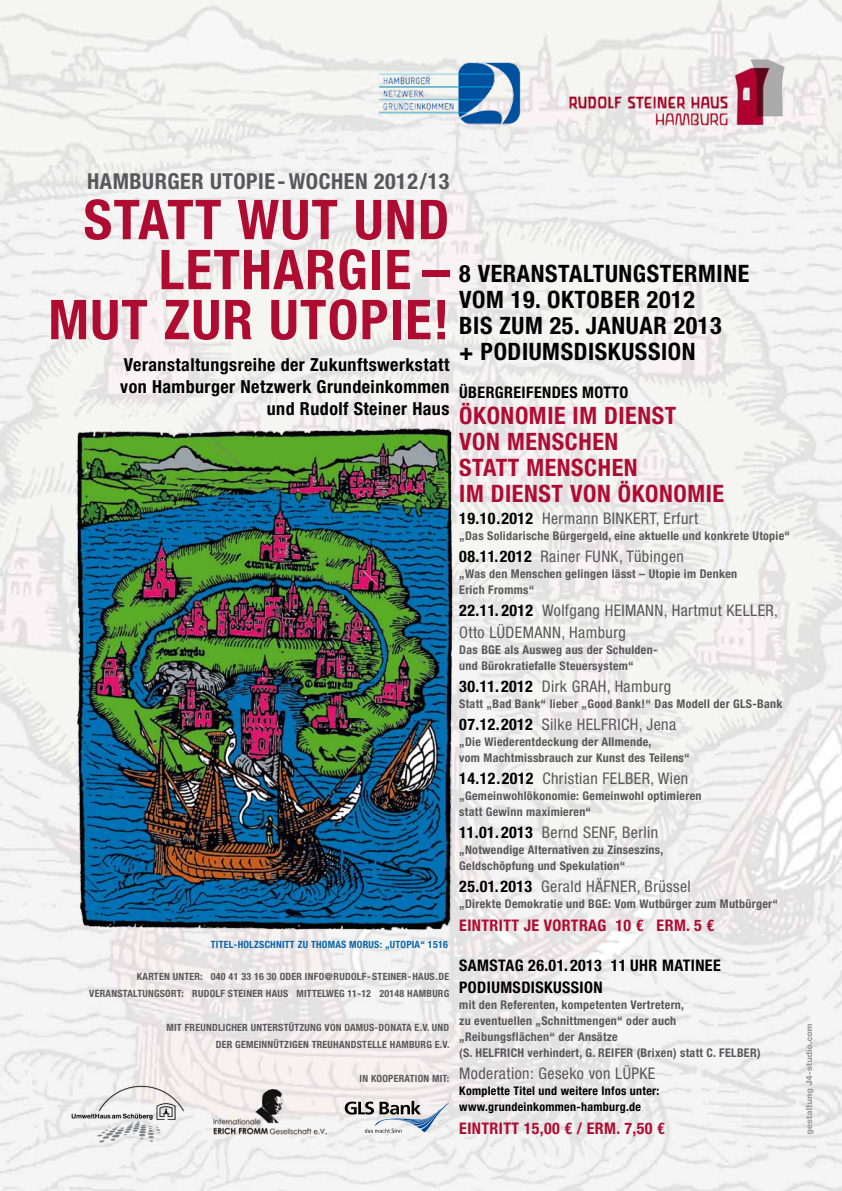
<style>
.page{position:relative;width:842px;height:1191px;background:#fff}
.page>*{position:absolute;margin:0;border:0;box-sizing:border-box;transform-origin:0 0}
.t1{font:700 condensed 55px/50px "Helvetica Neue LT";letter-spacing:.025em;color:#af0c32;text-align:right}
.t2{font:700 condensed 24px/26px "Helvetica Neue LT";letter-spacing:.025em;color:#000}
.t3{font:700 condensed 24px "Helvetica Neue LT";letter-spacing:.025em;color:#af0c32}
.t4{font:700 condensed 22px "Helvetica Neue LT";letter-spacing:.025em;color:#58585a}
.t5{font:700 condensed 18px/22px "Helvetica Neue LT";letter-spacing:.025em;color:#000;text-align:right}
.t6{font:condensed 16px/22px "Helvetica Neue LT";letter-spacing:.025em;color:#58585a}
.t7{font:700 condensed 16px "Helvetica Neue LT";letter-spacing:.025em;color:#000}
.t8{font:700 condensed 16px "Helvetica Neue LT";letter-spacing:.025em;color:#af0c32}
.t9{font:700 condensed 12px/16px "Helvetica Neue LT";letter-spacing:.025em;color:#58585a}
.t10{font:700 condensed 12px/16px "Helvetica Neue LT";letter-spacing:.025em;color:#000}
.t11{font:700 condensed 10px/17px "Helvetica Neue LT";letter-spacing:.025em;color:#58585a;text-align:right}
.t12{font:700 condensed 10px "Helvetica Neue LT";letter-spacing:.025em;color:#0765ab}
.s1{font-weight:700;color:#000}
</style>
<div class="page">
<img style="left:0;top:0;width:842px;height:1191px">
<svg style="left:806px;top:1024px;width:8px;height:110px"></svg>
<img style="left:71px;top:418px;width:385px;height:518px">
<svg style="left:727px;top:50px;width:63px;height:2px"></svg>
<img style="left:727px;top:52px;width:63px;height:76px">
<svg style="left:567px;top:130px;width:164px;height:1px"></svg>
<img style="left:567px;top:90px;width:164px;height:40px">
<img style="left:373px;top:60px;width:151px;height:67px">
<img style="left:62px;top:1078px;width:129px;height:65px">
<img style="left:213px;top:1089px;width:113px;height:46px">
<svg style="left:345px;top:1100px;width:104px;height:32px"></svg>
<h3 class="t4" style="left:87px;top:168px;width:69px">HAMBURGER</h3>
<h3 class="t4" style="left:210px;top:168px;width:241px">UTOPIE - WOCHEN 2012/13</h3>
<h1 class="t1" style="left:48px;top:194px;width:403px">statt Wut und<br>Lethargie –<br>Mut zur Utopie!</h1>
<h3 class="t5" style="left:120px;top:353px;width:331px">Veranstaltungsreihe der Zukunftswerkstatt von Hamburger Netzwerk Grundeinkommen und Rudolf Steiner Haus</h3>
<p class="t12" style="left:211px;top:938px;width:239px">Titel-Holzsch nitt zu Thomas Morus: „Utopia“ 1516</p>
<p class="t11" style="left:89px;top:968px;width:361px">Karten unter: 040 41 33 16 30 oder info@rudolf-steiner-haus.de<br>Veranstaltungsort: Rudolf Steiner Haus Mittelweg 11-12 20148 Hamburg</p>
<p class="t11" style="left:166px;top:1019px;width:285px">Mit freundlich er Unterstützung von Damus-Donata e.V. und der Gemeinnützigen Treuhandstelle Hamburg e.V.</p>
<p class="t11" style="left:359px;top:1070px;width:91px">In Kooperation mit:</p>
<h2 class="t2" style="left:459px;top:260px;width:291px">8 Veranstaltungstermine<br>VOM 19. OKTOBER 2012<br>BIS zum 25. JANUAR</h2>
<h2 class="t2" style="left:459px;top:312px;width:264px;text-indent:214px">2013 + Podiumsdiskussion</h2>
<h3 class="t7" style="left:459px;top:382px;width:170px">Übergreifendes Motto</h3>
<h2 class="t3" style="left:459px;top:401px;width:83px">ÖKONOMIE</h2>
<h2 class="t3" style="left:573px;top:401px;width:45px">IM DIENST</h2>
<h2 class="t3" style="left:459px;top:427px;width:63px">VON MENS</h2>
<h2 class="t3" style="left:565px;top:427px;width:41px">CHEN</h2>
<h2 class="t3" style="left:459px;top:453px;width:13px">STATT</h2>
<h2 class="t3" style="left:526px;top:453px;width:15px">MENS</h2>
<h2 class="t3" style="left:584px;top:453px;width:41px">CHEN</h2>
<h2 class="t3" style="left:459px;top:479px;width:45px">IM DIENST</h2>
<h2 class="t3" style="left:570px;top:479px;width:131px">VON ÖKONOMIE</h2>
<h3 class="t6" style="left:459px;top:507px;width:240px"><span class="s1">19.10.2012</span> Hermann BINKERT, Erfurt</h3>
<p class="t9" style="left:459px;top:527px;width:332px">„Das Solidarische Bürgergeld, eine aktuelle und konkrete Utopie“</p>
<h3 class="t6" style="left:459px;top:545px;width:226px"><span class="s1">08.11.2012</span> Rainer FUNK, Tübingen</h3>
<p class="t9" style="left:459px;top:565px;width:279px">„Was den Menschen gelingen lässt – Utopie im Denken<br>Erich Fromms“</p>
<h3 class="t6" style="left:459px;top:599px;width:320px"><span class="s1">22.11. 2012</span> Wolfgang HEIMANN, Hartmut KELLER,<br>Otto LÜDEMANN, Hamburg</h3>
<p class="t9" style="left:459px;top:641px;width:200px">Das BGE als Ausweg aus der Schulden&shy;und Bürokratiefalle Steuersystem“</p>
<h3 class="t6" style="left:459px;top:675px;width:213px"><span class="s1">30.11.2012</span> Dirk GRAH, Hamburg</h3>
<p class="t9" style="left:459px;top:695px;width:325px">Statt „Bad Bank“ lieber „Good Bank!“ Das Modell der GLS-Bank</p>
<h3 class="t6" style="left:459px;top:713px;width:218px"><span class="s1">07.12.2012</span> Silke HELFRICH, Jena</h3>
<p class="t9" style="left:459px;top:733px;width:232px">„Die Wiederentdeckung der Allmende,<br>vom Machtmissbrauch zur Kunst des Teilens“</p>
<h3 class="t6" style="left:459px;top:767px;width:231px"><span class="s1">14.12.2012</span> Christian FELBER, Wien</h3>
<p class="t9" style="left:459px;top:787px;width:244px">„Gemeinwohlökonomie: Gemeinwohl optimieren statt Gewinn maximieren“</p>
<h3 class="t6" style="left:459px;top:821px;width:200px"><span class="s1">11.01.2013</span> Bernd SENF, Berlin</h3>
<p class="t9" style="left:459px;top:841px;width:206px">„Notwendige Alternativen zu Zinseszins,<br>Geldschöpfung und Spekulation“</p>
<h3 class="t6" style="left:459px;top:875px;width:233px"><span class="s1">25.01.2013</span> Gerald HÄFNER, Brüssel</h3>
<p class="t9" style="left:459px;top:895px;width:320px">„Direkte Demokratie und BGE: Vom Wutbürger zum Mutbürger“</p>
<h3 class="t8" style="left:459px;top:915px;width:9px">EINTRITT</h3>
<h3 class="t8" style="left:524px;top:915px;width:48px">JE VORTRAG</h3>
<h3 class="t8" style="left:615px;top:915px;width:52px">10 € ERM</h3>
<h3 class="t8" style="left:686px;top:915px;width:29px">. 5 €</h3>
<h3 class="t7" style="left:459px;top:955px;width:11px">SAMSTAG</h3>
<h3 class="t7" style="left:528px;top:955px;width:144px">26.01.2013 11 UHR MATINEE</h3>
<h3 class="t7" style="left:459px;top:977px;width:28px">PODIUMSDIS</h3>
<h3 class="t7" style="left:544px;top:977px;width:18px">KUSSI</h3>
<h3 class="t7" style="left:584px;top:977px;width:18px">ON</h3>
<p class="t9" style="left:459px;top:996px;width:226px">mit den Referenten, kompetenten Vertretern, zu eventuellen „Schnittmengen“ oder auch „Reibungsflächen“ der Ansätze<br>(S. HELFRI</p>
<p class="t9" style="left:511px;top:1044px;width:95px">CH verhindert, G. REIFER</p>
<p class="t9" style="left:637px;top:1044px;width:125px">(Brixen) statt C. FELBER)</p>
<h3 class="t6" style="left:459px;top:1062px;width:197px">Moderation: Geseko von LÜPKE</h3>
<p class="t10" style="left:459px;top:1082px;width:202px">Komplette Titel und weitere Infos unter: www.grundeinkommen-hamburg.de</p>
<h3 class="t8" style="left:459px;top:1118px;width:207px">Eintritt 15,00 € / erm. 7,50 €</h3>
</div>
